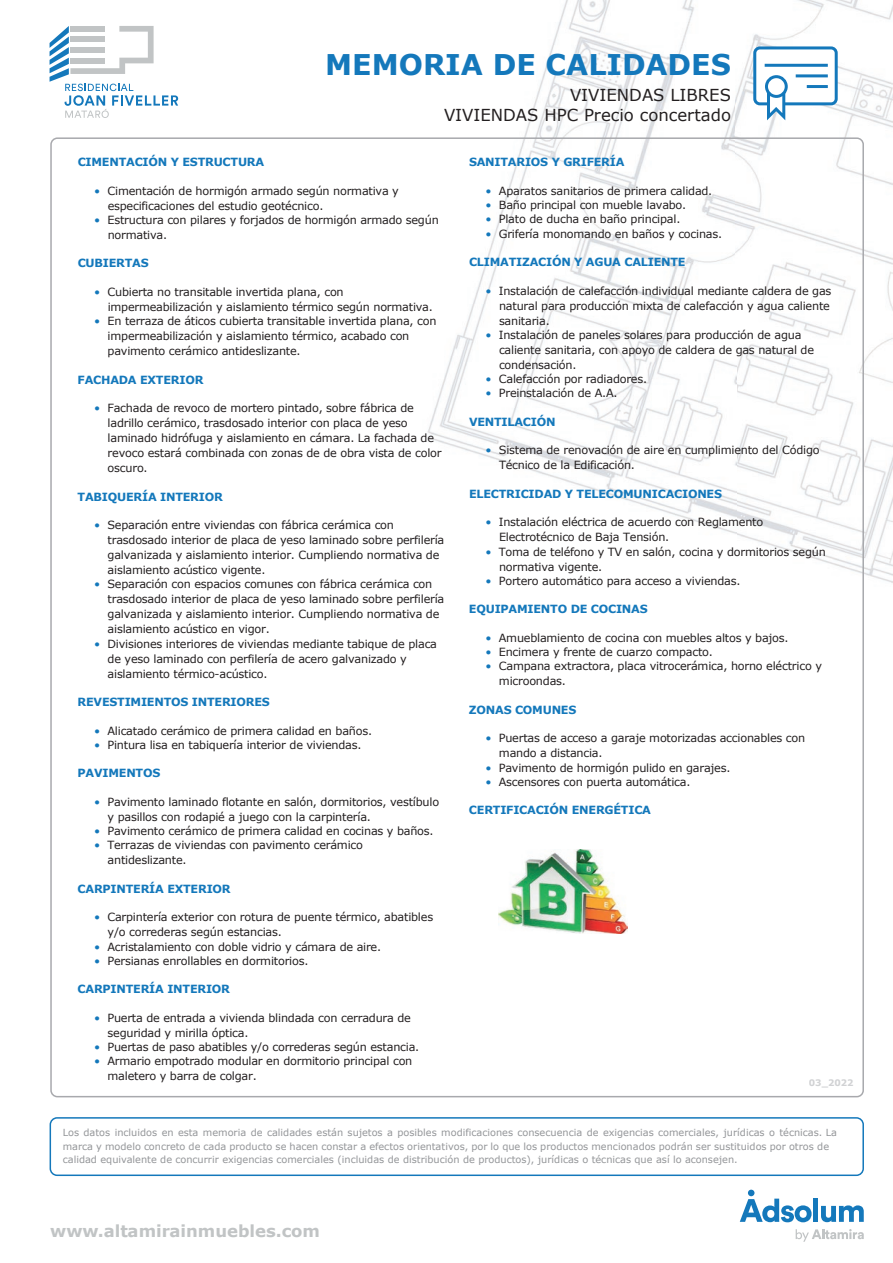
<style>
.page{position:relative;width:893px;height:1263px;background:#fff}
.page>*{position:absolute;margin:0;border:0;box-sizing:border-box;transform-origin:0 0}
.t1{font:700 28.5px "Verdana";color:#1478bb}
.t2{font:16.5px/19.8px "Verdana";color:#231f20;text-align:right}
.t3{font:700 16.5px "Verdana";color:#c1c4c5}
.t4{font:11.25px/15px "Verdana";letter-spacing:-.02em;color:#231f20}
.t5{font:700 11.25px "Verdana";letter-spacing:-.02em;color:#1478bb}
.t6{font:9.75px/13.5px "Verdana";color:#939598}
.t7{font:700 9px "Verdana";color:#d1d2d4}
.s1{color:#1478bb}
</style>
<div class="page">
<img style="left:427px;top:0;width:466px;height:583px">
<div style="left:755px;top:48px;width:81px;height:56px;background:#fff;border-radius:5px"></div>
<div style="left:753px;top:46px;width:85px;height:59px;border:3px solid #1478bb;border-radius:5px"></div>
<svg style="left:765px;top:90px;width:22px;height:34px"></svg>
<hr style="left:765px;top:64px;width:63px;height:3px;background:#1478bb">
<hr style="left:796px;top:74px;width:32px;height:3px;background:#1478bb">
<hr style="left:807px;top:85px;width:21px;height:3px;background:#1478bb">
<svg style="left:766px;top:77px;width:20px;height:19px"></svg>
<div style="left:765px;top:75px;width:23px;height:23px;border:3px solid #1478bb;border-radius:50%"></div>
<img style="left:499px;top:850px;width:128px;height:83px">
<div style="left:50px;top:1117px;width:814px;height:59px;border:2px solid #1478bb;border-radius:7px"></div>
<div style="left:813px;top:1198px;width:5px;height:24px;background:#1478bb"></div>
<svg style="left:821px;top:1205px;width:43px;height:17px"></svg>
<svg style="left:740px;top:1190px;width:72px;height:32px"></svg>
<svg style="left:796px;top:1229px;width:68px;height:13px"></svg>
<svg style="left:50px;top:26px;width:128px;height:92px"></svg>
<h1 class="t1" style="left:325px;top:44px;width:407px">MEMORIA DE CALIDADES</h1>
<h2 class="t2" style="left:444px;top:85px;width:289px">VIVIENDAS LIBRES<br>VIVIENDAS HPC Precio concertado</h2>
<p class="t5" style="left:469px;top:154px;width:157px">SANITARIOS Y GRIFERÍA</p>
<p class="t4" style="left:485px;top:183px;width:228px"><span class="s1">•</span> Aparatos sanitarios de primera calidad.</p>
<p class="t4" style="left:485px;top:197px;width:202px"><span class="s1">•</span> Baño principal con mueble lavabo.</p>
<p class="t4" style="left:485px;top:212px;width:196px"><span class="s1">•</span> Plato de ducha en baño principal.</p>
<p class="t4" style="left:485px;top:226px;width:238px"><span class="s1">•</span> Grifería monomando en baños y cocinas.</p>
<p class="t5" style="left:469px;top:254px;width:218px">CLIMATIZACIÓN Y AGUA CALIENTE</p>
<p class="t4" style="left:499px;top:283px;width:334px;text-indent:-13px"><span class="s1">•</span> Instalación de calefacción individual mediante caldera de gas natural para producción mixta de calefacción y agua caliente sanitaria.</p>
<p class="t4" style="left:499px;top:327px;width:317px;text-indent:-14px"><span class="s1">•</span> Instalación de paneles solares para producción de agua caliente sanitaria, con apoyo de caldera de gas natural de condensación.</p>
<p class="t4" style="left:485px;top:371px;width:163px"><span class="s1">•</span> Calefacción por radiadores.</p>
<p class="t4" style="left:485px;top:386px;width:134px"><span class="s1">•</span> Preinstalación de A.A.</p>
<p class="t5" style="left:469px;top:414px;width:88px">VENTILACIÓN</p>
<p class="t4" style="left:499px;top:442px;width:322px;text-indent:-14px"><span class="s1">•</span> Sistema de renovación de aire en cumplimiento del Código<br>Técnico de la Edificación.</p>
<p class="t5" style="left:469px;top:486px;width:255px">ELECTRICIDAD Y TELECOMUNICACIONES</p>
<p class="t4" style="left:499px;top:514px;width:266px;text-indent:-13px"><span class="s1">•</span> Instalación eléctrica de acuerdo con Reglamento<br>Electrotécnico de Baja Tensión.</p>
<p class="t4" style="left:499px;top:544px;width:328px;text-indent:-14px"><span class="s1">•</span> Toma de teléfono y TV en salón, cocina y dormitorios según normativa vigente.</p>
<p class="t4" style="left:485px;top:573px;width:256px"><span class="s1">•</span> Portero automático para acceso a viviendas.</p>
<p class="t5" style="left:469px;top:601px;width:180px">EQUIPAMIENTO DE COCINAS</p>
<p class="t4" style="left:485px;top:630px;width:305px"><span class="s1">•</span> Amueblamiento de cocina con muebles altos y bajos.</p>
<p class="t4" style="left:485px;top:644px;width:229px"><span class="s1">•</span> Encimera y frente de cuarzo compacto.</p>
<p class="t4" style="left:499px;top:658px;width:325px;text-indent:-13px"><span class="s1">•</span> Campana extractora, placa vitrocerámica, horno eléctrico y microondas.</p>
<p class="t5" style="left:469px;top:702px;width:109px">ZONAS COMUNES</p>
<p class="t4" style="left:499px;top:730px;width:308px;text-indent:-14px"><span class="s1">•</span> Puertas de acceso a garaje motorizadas accionables con mando a distancia.</p>
<p class="t4" style="left:485px;top:760px;width:246px"><span class="s1">•</span> Pavimento de hormigón pulido en garajes.</p>
<p class="t4" style="left:485px;top:774px;width:207px"><span class="s1">•</span> Ascensores con puerta automática.</p>
<p class="t5" style="left:469px;top:802px;width:184px">CERTIFICACIÓN ENERGÉTICA</p>
<p class="t5" style="left:78px;top:154px;width:188px">CIMENTACIÓN Y ESTRUCTURA</p>
<p class="t4" style="left:108px;top:183px;width:293px;text-indent:-13px"><span class="s1">•</span> Cimentación de hormigón armado según normativa y especificaciones del estudio geotécnico.</p>
<p class="t4" style="left:108px;top:212px;width:333px;text-indent:-14px"><span class="s1">•</span> Estructura con pilares y forjados de hormigón armado según normativa.</p>
<p class="t5" style="left:78px;top:255px;width:73px">CUBIERTAS</p>
<p class="t4" style="left:108px;top:284px;width:327px;text-indent:-13px"><span class="s1">•</span> Cubierta no transitable invertida plana, con impermeabilización y aislamiento térmico según normativa.</p>
<p class="t4" style="left:108px;top:313px;width:330px;text-indent:-13px"><span class="s1">•</span> En terraza de áticos cubierta transitable invertida plana, con impermeabilización y aislamiento térmico, acabado con pavimento cerámico antideslizante.</p>
<p class="t5" style="left:78px;top:372px;width:127px">FACHADA EXTERIOR</p>
<p class="t4" style="left:108px;top:400px;width:335px;text-indent:-14px"><span class="s1">•</span> Fachada de revoco de mortero pintado, sobre fábrica de ladrillo cerámico, trasdosado interior con placa de yeso laminado hidrófuga y aislamiento en cámara. La fachada de revoco estará combinada con zonas de de obra vista de color oscuro.</p>
<p class="t5" style="left:78px;top:489px;width:147px">TABIQUERÍA INTERIOR</p>
<p class="t4" style="left:108px;top:517px;width:338px;text-indent:-13px"><span class="s1">•</span> Separación entre viviendas con fábrica cerámica con trasdosado interior de placa de yeso laminado sobre perfilería galvanizada y aislamiento interior. Cumpliendo normativa de aislamiento acústico vigente.</p>
<p class="t4" style="left:108px;top:577px;width:338px;text-indent:-14px"><span class="s1">•</span> Separación con espacios comunes con fábrica cerámica con trasdosado interior de placa de yeso laminado sobre perfilería galvanizada y aislamiento interior. Cumpliendo normativa de aislamiento acústico en vigor.</p>
<p class="t4" style="left:108px;top:636px;width:331px;text-indent:-13px"><span class="s1">•</span> Divisiones interiores de viviendas mediante tabique de placa de yeso laminado con perfilería de acero galvanizado y aislamiento térmico-acústico.</p>
<p class="t5" style="left:78px;top:694px;width:194px">REVESTIMIENTOS INTERIORES</p>
<p class="t4" style="left:94px;top:723px;width:280px"><span class="s1">•</span> Alicatado cerámico de primera calidad en baños.</p>
<p class="t4" style="left:94px;top:737px;width:269px"><span class="s1">•</span> Pintura lisa en tabiquería interior de viviendas.</p>
<p class="t5" style="left:78px;top:765px;width:84px">PAVIMENTOS</p>
<p class="t4" style="left:108px;top:794px;width:333px;text-indent:-13px"><span class="s1">•</span> Pavimento laminado flotante en salón, dormitorios, vestíbulo y pasillos con rodapié a juego con la carpintería.</p>
<p class="t4" style="left:94px;top:823px;width:341px"><span class="s1">•</span> Pavimento cerámico de primera calidad en cocinas y baños.</p>
<p class="t4" style="left:108px;top:838px;width:257px;text-indent:-13px"><span class="s1">•</span> Terrazas de viviendas con pavimento cerámico antideslizante.</p>
<p class="t5" style="left:78px;top:881px;width:155px">CARPINTERÍA EXTERIOR</p>
<p class="t4" style="left:108px;top:910px;width:327px;text-indent:-14px"><span class="s1">•</span> Carpintería exterior con rotura de puente térmico, abatibles y/o correderas según estancias.</p>
<p class="t4" style="left:94px;top:939px;width:289px"><span class="s1">•</span> Acristalamiento con doble vidrio y cámara de aire.</p>
<p class="t4" style="left:94px;top:953px;width:216px"><span class="s1">•</span> Persianas enrollables en dormitorios.</p>
<p class="t5" style="left:78px;top:981px;width:154px">CARPINTERÍA INTERIOR</p>
<p class="t4" style="left:108px;top:1010px;width:305px;text-indent:-13px"><span class="s1">•</span> Puerta de entrada a vivienda blindada con cerradura de seguridad y mirilla óptica.</p>
<p class="t4" style="left:94px;top:1039px;width:327px"><span class="s1">•</span> Puertas de paso abatibles y/o correderas según estancia.</p>
<p class="t4" style="left:108px;top:1054px;width:306px;text-indent:-14px"><span class="s1">•</span> Armario empotrado modular en dormitorio principal con maletero y barra de colgar.</p>
<p class="t7" style="left:809px;top:1076px;width:46px">03_2022</p>
<p class="t6" style="left:63px;top:1126px;width:776px">Los datos incluidos en esta memoria de calidades están sujetos a posibles modificaciones consecuencia de exigencias comerciales, jurídicas o técnicas. La marca y modelo concreto de cada producto se hacen constar a efectos orientativos, por lo que los productos mencionados podrán ser sustituidos por otros de calidad equivalente de concurrir exigencias comerciales (incluidas de distribución de productos), jurídicas o técnicas que así lo aconsejen.</p>
<h2 class="t3" style="left:50px;top:1219px;width:271px">www.altamirainmuebles.com</h2>
</div>
